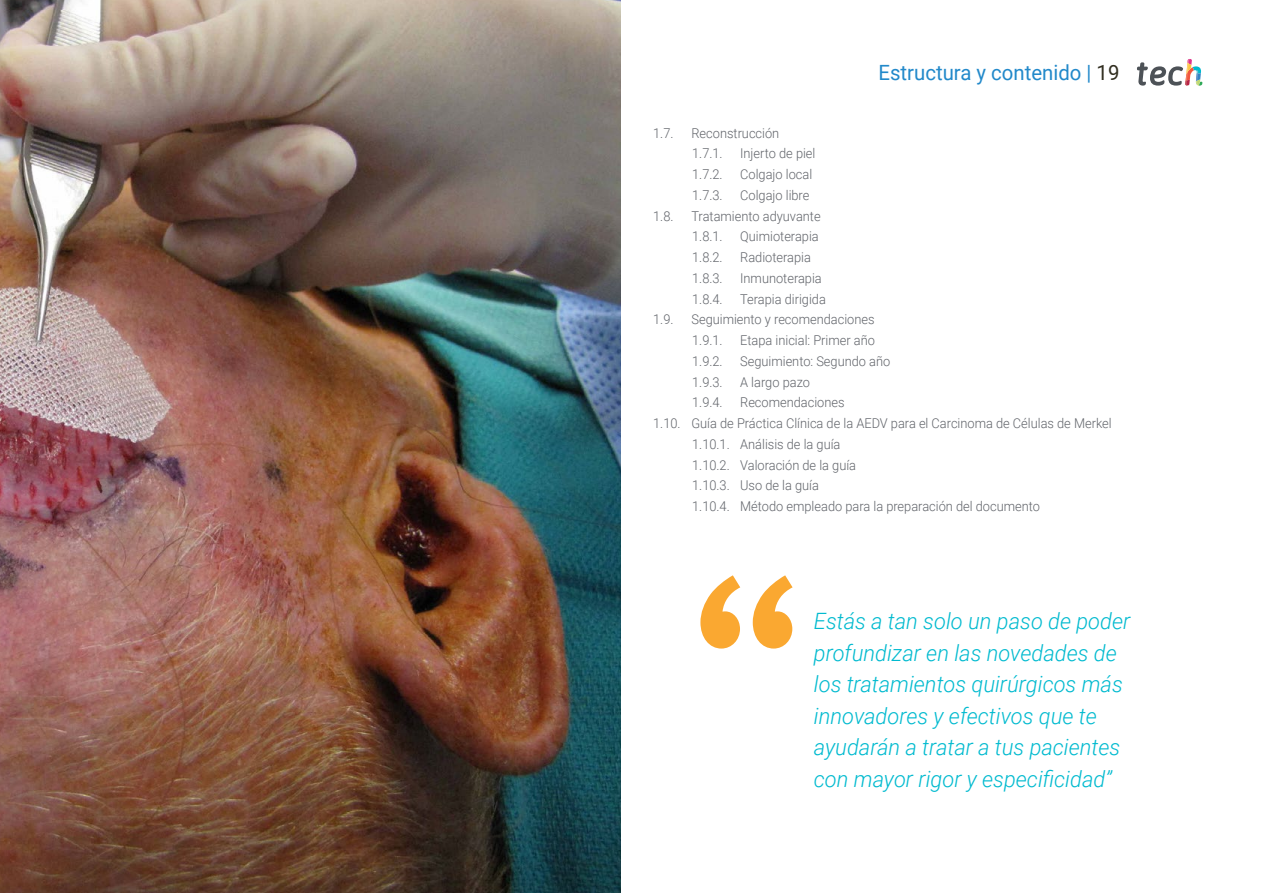
<style>
.page{position:relative;width:1263px;height:893px;background:#fff}
.page>*{position:absolute;margin:0;border:0;box-sizing:border-box;transform-origin:0 0}
.t1{font:italic 300 22.5px/31.5px "Roboto";color:#00bacf}
.t2{font:21px "Roboto";color:#2289ca}
.t3{font:300 13.5px/20.7px "Roboto";color:#61646a;scale:.95 1}
.s1{color:#312e20}
</style>
<div class="page">
<img style="left:0;top:0;width:621px;height:893px">
<svg style="left:1137px;top:59px;width:65px;height:27px"></svg>
<svg style="left:700px;top:575px;width:92px;height:74px"></svg>
<p class="t3" style="left:653px;top:122px;width:23px">1.7.</p>
<p class="t3" style="left:691px;top:122px;width:94px">Reconstrucción<br>1.7.1.</p>
<p class="t3" style="left:740px;top:143px;width:81px">Injerto de piel</p>
<p class="t3" style="left:692px;top:164px;width:34px">1.7.2.</p>
<p class="t3" style="left:740px;top:164px;width:77px">Colgajo local</p>
<p class="t3" style="left:692px;top:184px;width:34px">1.7.3.</p>
<p class="t3" style="left:740px;top:184px;width:74px">Colgajo libre</p>
<p class="t3" style="left:653px;top:205px;width:23px">1.8.</p>
<p class="t3" style="left:691px;top:205px;width:138px">Tratamiento adyuvante<br>1.8.1.</p>
<p class="t3" style="left:740px;top:226px;width:84px">Quimioterapia</p>
<p class="t3" style="left:692px;top:247px;width:34px">1.8.2.</p>
<p class="t3" style="left:740px;top:247px;width:76px">Radioterapia</p>
<p class="t3" style="left:692px;top:267px;width:34px">1.8.3.</p>
<p class="t3" style="left:740px;top:267px;width:87px">Inmunoterapia</p>
<p class="t3" style="left:692px;top:288px;width:34px">1.8.4.</p>
<p class="t3" style="left:740px;top:288px;width:92px">Terapia dirigida</p>
<h2 class="t2" style="left:878px;top:57px;width:242px">Estructura y contenido | <span class="s1">19</span></h2>
<p class="t3" style="left:653px;top:309px;width:23px">1.9.</p>
<p class="t3" style="left:691px;top:309px;width:194px">Seguimiento y recomendaciones<br>1.9.1.</p>
<p class="t3" style="left:740px;top:330px;width:143px">Etapa inicial: Primer año</p>
<p class="t3" style="left:692px;top:350px;width:34px">1.9.2.</p>
<p class="t3" style="left:740px;top:350px;width:160px">Seguimiento: Segundo año</p>
<p class="t3" style="left:692px;top:371px;width:34px">1.9.3.</p>
<p class="t3" style="left:740px;top:371px;width:75px">A largo pazo</p>
<p class="t3" style="left:692px;top:392px;width:34px">1.9.4.</p>
<p class="t3" style="left:740px;top:392px;width:111px">Recomendaciones</p>
<p class="t3" style="left:653px;top:413px;width:484px">1.10. Guía de Práctica Clínica de la AEDV para el Carcinoma de Células de Merkel</p>
<p class="t3" style="left:692px;top:433px;width:158px">1.10.1. Análisis de la guía</p>
<p class="t3" style="left:692px;top:454px;width:174px">1.10.2. Valoración de la guía</p>
<p class="t3" style="left:692px;top:475px;width:135px">1.10.3. Uso de la guía</p>
<p class="t3" style="left:692px;top:496px;width:368px">1.10.4. Método empleado para la preparación del documento</p>
<h1 class="t1" style="left:814px;top:605px;width:318px">Estás a tan solo un paso de poder profundizar en las novedades de los tratamientos quirúrgicos más innovadores y efectivos que te ayudarán a tratar a tus pacientes con mayor rigor y especificidad”</h1>
</div>
